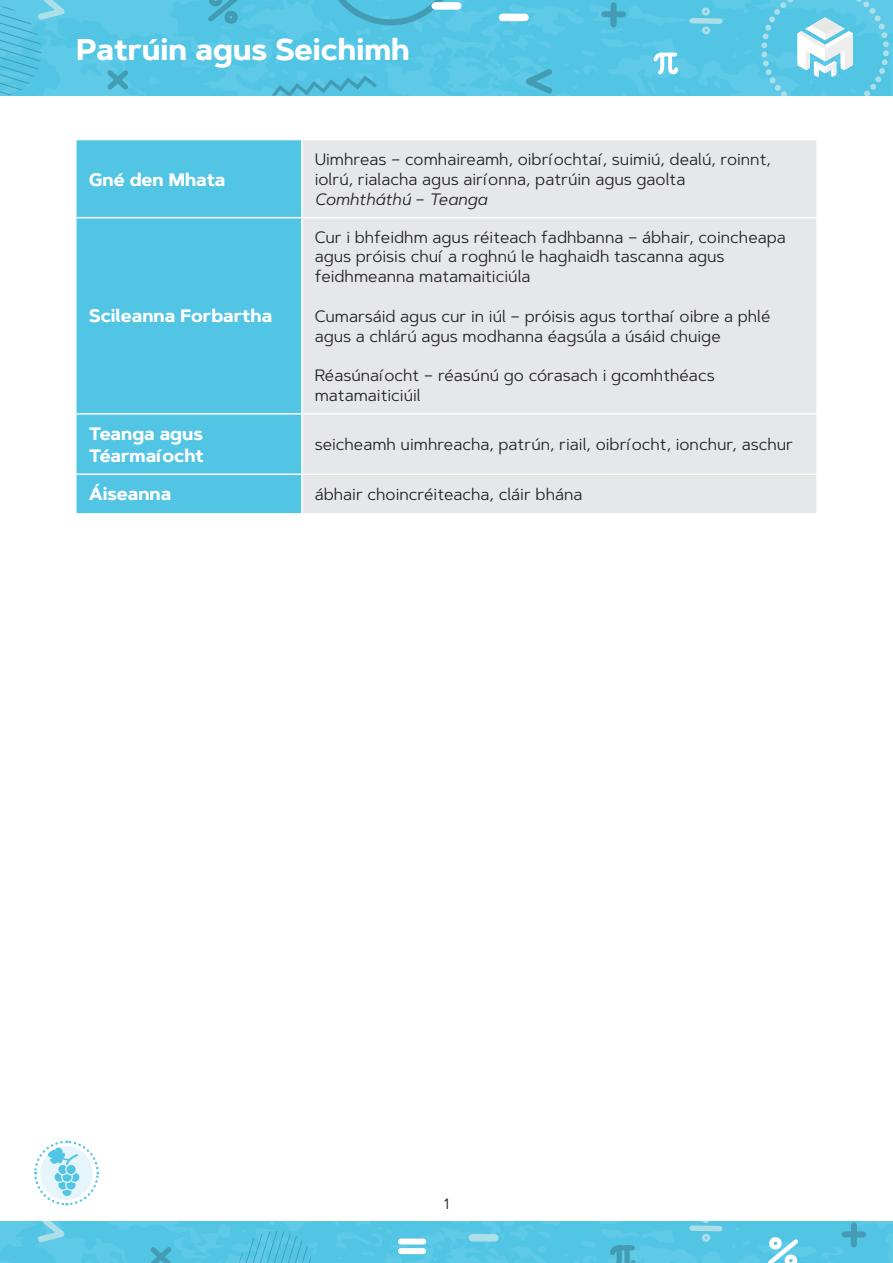
<style>
.page{position:relative;width:893px;height:1263px;background:#fff}
.page>*{position:absolute;margin:0;border:0;box-sizing:border-box;transform-origin:0 0}
.t1{font:700 30px "Artegra Sans";color:#fff}
.Table_Headings-White{font:700 18px/21.6px "Artegra Sans";color:#fff}
.Body{font:16.5px/19.8px "Artegra Sans";color:#231f20}
.Body-2{font:italic 16.5px "Artegra Sans";color:#231f20}
.t2{font:15px "Artegra Sans";color:#231f20}
.s1{font-style:normal}
</style>
<div class="page">
<svg style="left:0;top:0;width:893px;height:96px;background:#56c6e5"></svg>
<svg style="left:271px;top:75px;width:106px;height:21px;background:#4fbbd9"></svg>
<svg style="left:0;top:0;width:75px;height:94px;background:#5ac6e3"></svg>
<svg style="left:514px;top:64px;width:43px;height:32px"></svg>
<div style="left:502px;top:14px;width:23px;height:7px;background:#fff"></div>
<svg style="left:686px;top:5px;width:39px;height:32px"></svg>
<div style="left:604px;top:11px;width:19px;height:6px;background:#439cb3"></div>
<div style="left:610px;top:5px;width:7px;height:19px;background:#439cb3"></div>
<svg style="left:652px;top:51px;width:28px;height:27px"></svg>
<svg style="left:203px;top:0;width:40px;height:28px"></svg>
<svg style="left:323px;top:0;width:135px;height:25px;background:#51bdda"></svg>
<svg style="left:103px;top:65px;width:30px;height:29px"></svg>
<svg style="left:761px;top:0;width:128px;height:96px;background:#75cfe7"></svg>
<div style="left:435px;top:2px;width:23px;height:8px;background:#fff"></div>
<svg style="left:0;top:1221px;width:893px;height:42px;background:#59c6e4"></svg>
<svg style="left:34px;top:1140px;width:65px;height:65px"></svg>
<div style="left:77px;top:140px;width:224px;height:373px;background:#52c4e4"></div>
<div style="left:303px;top:140px;width:513px;height:373px;background:#e6e7e9"></div>
<hr style="left:77px;top:217px;width:225px;height:1px;background:#fff">
<hr style="left:302px;top:217px;width:514px;height:1px;background:#fff">
<hr style="left:77px;top:413px;width:225px;height:2px;background:#fff">
<hr style="left:302px;top:413px;width:514px;height:2px;background:#fff">
<hr style="left:77px;top:473px;width:225px;height:2px;background:#fff">
<hr style="left:302px;top:473px;width:514px;height:2px;background:#fff">
<h1 class="t1" style="left:77px;top:28px;width:335px">Patrúin agus Seichimh</h1>
<p class="Table_Headings-White" style="left:89px;top:169px;width:138px">Gné den Mhata</p>
<p class="Table_Headings-White" style="left:89px;top:306px;width:184px">Scileanna Forbartha</p>
<p class="Body" style="left:315px;top:149px;width:458px">Uimhreas – comhaireamh, oibríochtaí, suimiú, dealú, roinnt, iolrú, rialacha agus airíonna, patrúin agus gaolta</p>
<p class="Body-2" style="left:315px;top:188px;width:174px">Comhtháthú <span class="s1">–</span> Teanga</p>
<p class="Body" style="left:315px;top:227px;width:473px">Cur i bhfeidhm agus réiteach fadhbanna – ábhair, coincheapa agus próisis chuí a roghnú le haghaidh tascanna agus feidhmeanna matamaiticiúla</p>
<p class="Body" style="left:315px;top:306px;width:457px">Cumarsáid agus cur in iúl – próisis agus torthaí oibre a phlé agus a chlárú agus modhanna éagsúla a úsáid chuige</p>
<p class="Body" style="left:315px;top:365px;width:401px">Réasúnaíocht – réasúnú go córasach i gcomhthéacs matamaiticiúil</p>
<p class="Table_Headings-White" style="left:89px;top:423px;width:116px">Teanga agus<br>Téarmaíocht</p>
<p class="Body" style="left:315px;top:434px;width:480px">seicheamh uimhreacha, patrún, riail, oibríocht, ionchur, aschur</p>
<p class="Table_Headings-White" style="left:89px;top:484px;width:84px">Áiseanna</p>
<p class="Body" style="left:315px;top:484px;width:269px">ábhair choincréiteacha, cláir bhána</p>
<p class="t2" style="left:444px;top:1193px;width:6px">1</p>
</div>
